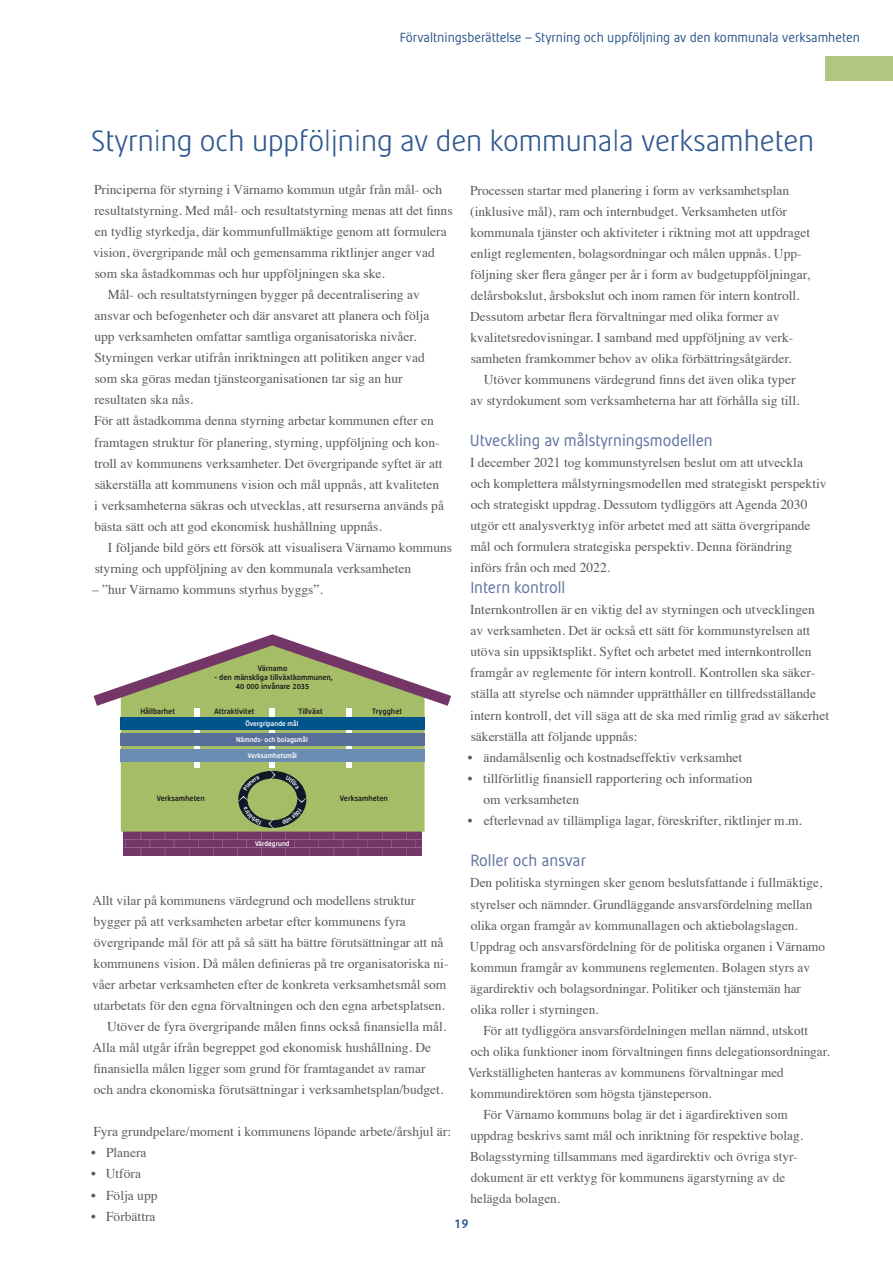
<style>
.page{position:relative;width:893px;height:1263px;background:#fff}
.page>*{position:absolute;margin:0;border:0;box-sizing:border-box;transform-origin:0 0}
.t1{font:300 30px "Minora";color:#30588e}
.t2{font:16.5px "Minora";color:#5f72a1}
.t3{font:13.5px/21px "Times";color:#595a5b}
.t4{font:13.5px "Minora";color:#30588e}
.t5{font:700 13.5px "Minora";color:#30588e}
.t6{font:700 7.95px/8.9px "Minora";color:#1a181c;text-align:center}
.t7{font:700 7.05px "Minora";color:#fff}
</style>
<div class="page">
<div style="left:825px;top:56px;width:68px;height:24px;background:#b3c67f"></div>
<div style="left:123px;top:831px;width:299px;height:24px;background:#743667"></div>
<hr style="left:123px;top:839px;width:299px;height:1px;background:#f6f6f6">
<hr style="left:123px;top:847px;width:299px;height:1px;background:#f6f6f6">
<div style="left:121px;top:706px;width:304px;height:125px;background:#a6bd67"></div>
<svg style="left:94px;top:634px;width:357px;height:72px"></svg>
<div style="left:194px;top:708px;width:5px;height:59px;background:#fff"></div>
<div style="left:270px;top:708px;width:5px;height:59px;background:#fff"></div>
<div style="left:346px;top:708px;width:5px;height:59px;background:#fff"></div>
<div style="left:121px;top:717px;width:304px;height:13px;background:#00548a"></div>
<div style="left:121px;top:733px;width:304px;height:13px;background:#576f99"></div>
<div style="left:121px;top:749px;width:304px;height:13px;background:#6b8db4"></div>
<svg style="left:237px;top:768px;width:74px;height:87px"></svg>
<p class="t4" style="left:400px;top:29px;width:462px">Förvaltningsberättelse – Styrning och uppföljning av den kommunala verksamheten</p>
<h2 class="t1" style="left:92px;top:122px;width:724px">Styrning och uppföljning av den kommunala verksamheten</h2>
<p class="t3" style="left:94px;top:178px;width:350px">Principerna för styrning i Värnamo kommun utgår från mål- och</p>
<p class="t3" style="left:94px;top:199px;width:360px">resultatstyrning. Med mål- och resultatstyrning menas att det finns</p>
<p class="t3" style="left:93px;top:220px;width:355px">en tydlig styrkedja, där kommunfullmäktige genom att formulera vision, övergripande mål och gemensamma riktlinjer anger vad som ska åstadkommas och hur uppföljningen ska ske.</p>
<p class="t3" style="left:94px;top:283px;width:351px;text-indent:14px">Mål- och resultatstyrningen bygger på decentralisering av ansvar och befogenheter och där ansvaret att planera och följa upp verksamheten omfattar samtliga organisatoriska nivåer.<br>Styrningen verkar utifrån inriktningen att politiken anger vad som ska göras medan tjänsteorganisationen tar sig an hur resultaten ska nås.<br>För att åstadkomma denna styrning arbetar kommunen efter en framtagen struktur för planering, styrning, uppföljning och kon&shy;troll av kommunens verksamheter. Det övergripande syftet är att säkerställa att kommunens vision och mål uppnås, att kvaliteten i verksamheterna säkras och utvecklas, att resurserna används på bästa sätt och att god ekonomisk hushållning uppnås.</p>
<p class="t3" style="left:95px;top:535px;width:359px;text-indent:13px">I följande bild görs ett försök att visualisera Värnamo kommuns styrning och uppföljning av den kommunala verksamheten</p>
<p class="t3" style="left:92px;top:577px;width:232px">– ”hur Värnamo kommuns styrhus byggs”.</p>
<p class="t3" style="left:470px;top:178px;width:321px">Processen startar med planering i form av verksamhetsplan (inklusive mål), ram och internbudget. Verksamheten utför</p>
<p class="t3" style="left:470px;top:220px;width:341px">kommunala tjänster och aktiviteter i riktning mot att uppdraget</p>
<p class="t3" style="left:471px;top:241px;width:332px">enligt reglementen, bolagsordningar och målen uppnås. Upp-</p>
<p class="t3" style="left:470px;top:262px;width:341px">följning sker flera gånger per år i form av budgetuppföljningar,</p>
<p class="t3" style="left:471px;top:283px;width:330px">delårsbokslut, årsbokslut och inom ramen för intern kontroll.</p>
<p class="t3" style="left:470px;top:304px;width:311px">Dessutom arbetar flera förvaltningar med olika former av</p>
<p class="t3" style="left:470px;top:325px;width:324px">kvalitetsredovisningar. I samband med uppföljning av verk-</p>
<p class="t3" style="left:471px;top:346px;width:322px">samheten framkommer behov av olika förbättringsåtgärder.</p>
<p class="t3" style="left:484px;top:367px;width:313px">Utöver kommunens värdegrund finns det även olika typer</p>
<p class="t3" style="left:471px;top:388px;width:330px">av styrdokument som verksamheterna har att förhålla sig till.</p>
<p class="t2" style="left:470px;top:431px;width:244px">Utveckling av målstyrningsmodellen</p>
<p class="t3" style="left:470px;top:451px;width:358px">I december 2021 tog kommunstyrelsen beslut om att utveckla<br>och komplettera målstyrningsmodellen med strategiskt perspektiv och strategiskt uppdrag. Dessutom tydliggörs att Agenda 2030 utgör ett analysverktyg inför arbetet med att sätta övergripande mål och formulera strategiska perspektiv. Denna förändring införs från och med 2022.</p>
<p class="t2" style="left:470px;top:578px;width:97px">Intern kontroll</p>
<p class="t3" style="left:470px;top:598px;width:361px">Internkontrollen är en viktig del av styrningen och utvecklingen av verksamheten. Det är också ett sätt för kommunstyrelsen att utöva sin uppsiktsplikt. Syftet och arbetet med internkontrollen framgår av reglemente för intern kontroll. Kontrollen ska säker&shy;ställa att styrelse och nämnder upprätthåller en tillfredsställande intern kontroll, det vill säga att de ska med rimlig grad av säkerhet säkerställa att följande uppnås:</p>
<p class="t3" style="left:468px;top:745px;width:276px">• ändamålsenlig och kostnadseffektiv verksamhet</p>
<p class="t3" style="left:483px;top:766px;width:271px;text-indent:-16px">• tillförlitlig finansiell rapportering och information om verksamheten</p>
<p class="t3" style="left:468px;top:808px;width:335px">• efterlevnad av tillämpliga lagar, föreskrifter, riktlinjer m.m.</p>
<p class="t2" style="left:470px;top:851px;width:117px">Roller och ansvar</p>
<p class="t3" style="left:470px;top:871px;width:357px">Den politiska styrningen sker genom beslutsfattande i fullmäktige, styrelser och nämnder. Grundläggande ansvarsfördelning mellan olika organ framgår av kommunallagen och aktiebolagslagen.<br>Uppdrag och ansvarsfördelning för de politiska organen i Värnamo kommun framgår av kommunens reglementen. Bolagen styrs av ägardirektiv och bolagsordningar. Politiker och tjänstemän har olika roller i styrningen.</p>
<p class="t3" style="left:484px;top:1018px;width:326px">För att tydliggöra ansvarsfördelningen mellan nämnd, utskott</p>
<p class="t3" style="left:471px;top:1039px;width:361px">och olika funktioner inom förvaltningen finns delegationsordningar.</p>
<p class="t3" style="left:468px;top:1060px;width:317px">Verkställigheten hanteras av kommunens förvaltningar med kommundirektören som högsta tjänsteperson.</p>
<p class="t3" style="left:470px;top:1102px;width:334px;text-indent:14px">För Värnamo kommuns bolag är det i ägardirektiven som uppdrag beskrivs samt mål och inriktning för respektive bolag.<br>Bolagsstyrning tillsammans med ägardirektiv och övriga styr&shy;dokument är ett verktyg för kommunens ägarstyrning av de helägda bolagen.</p>
<p class="t6" style="left:258px;top:664px;width:31px">Värnamo</p>
<p class="t6" style="left:215px;top:672px;width:120px">- den mänskliga tillväxtkommunen,<br>40 000 invånare 2035</p>
<p class="t7" style="left:245px;top:719px;width:55px">Övergripande mål</p>
<p class="t7" style="left:236px;top:735px;width:73px">Nämnds- och bolagsmål</p>
<p class="t7" style="left:248px;top:751px;width:51px">Verksamhetsmål</p>
<p class="t6" style="left:140px;top:706px;width:36px">Hållbarhet</p>
<p class="t6" style="left:215px;top:706px;width:41px">Attraktivitet</p>
<p class="t6" style="left:298px;top:706px;width:26px">Tillväxt</p>
<p class="t6" style="left:372px;top:706px;width:31px">Trygghet</p>
<p class="t6" style="left:157px;top:794px;width:50px">Verksamheten</p>
<p class="t6" style="left:340px;top:794px;width:50px">Verksamheten</p>
<p class="t7" style="left:255px;top:840px;width:36px">Värdegrund</p>
<p class="t3" style="left:92px;top:889px;width:358px">Allt vilar på kommunens värdegrund och modellens struktur bygger på att verksamheten arbetar efter kommunens fyra övergripande mål för att på så sätt ha bättre förutsättningar att nå kommunens vision. Då målen definieras på tre organisatoriska ni&shy;våer arbetar verksamheten efter de konkreta verksamhetsmål som utarbetats för den egna förvaltningen och den egna arbetsplatsen.</p>
<p class="t3" style="left:107px;top:1015px;width:341px">Utöver de fyra övergripande målen finns också finansiella mål.</p>
<p class="t3" style="left:93px;top:1036px;width:340px">Alla mål utgår ifrån begreppet god ekonomisk hushållning. De</p>
<p class="t3" style="left:93px;top:1057px;width:334px">finansiella målen ligger som grund för framtagandet av ramar</p>
<p class="t3" style="left:94px;top:1078px;width:351px">och andra ekonomiska förutsättningar i verksamhetsplan/budget.</p>
<p class="t3" style="left:93px;top:1120px;width:359px">Fyra grundpelare/moment i kommunens löpande arbete/årshjul är:</p>
<p class="t3" style="left:91px;top:1141px;width:57px">• Planera</p>
<p class="t3" style="left:91px;top:1162px;width:51px">• Utföra</p>
<p class="t3" style="left:91px;top:1183px;width:68px">• Följa upp</p>
<p class="t3" style="left:91px;top:1204px;width:66px">• Förbättra</p>
<p class="t5" style="left:454px;top:1214px;width:16px">19</p>
</div>
